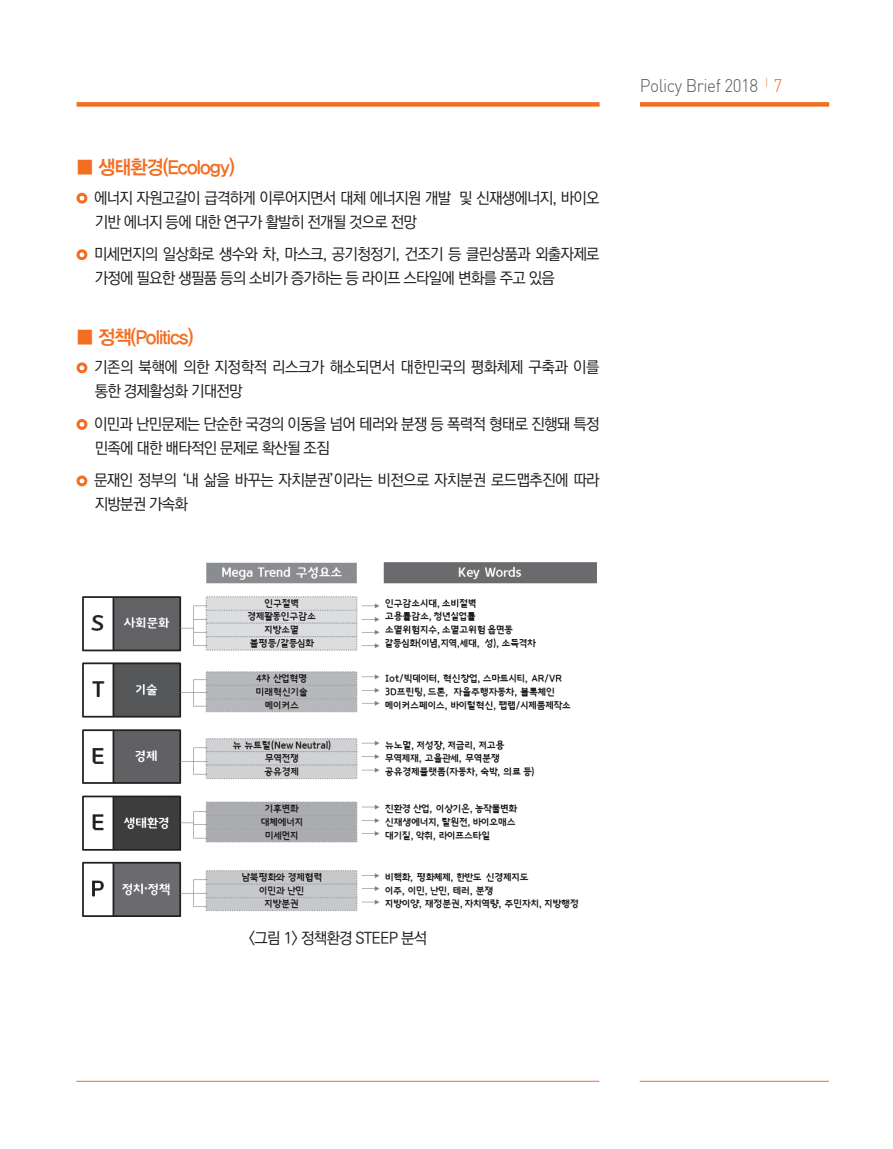
<style>
.page{position:relative;width:893px;height:1149px;background:#fff}
.page>*{position:absolute;margin:0;border:0;box-sizing:border-box;transform-origin:0 0}
.t1{font:19.5px "YDVYGO Std 14";letter-spacing:-.05em;color:#f36e21;scale:.95 1}
.t2{font:300 18px "DIN";letter-spacing:-.025em;color:#57585a;scale:.95 1}
.t3{font:500 15.75px/24px "Ko Pub Dotum";letter-spacing:-.05em;color:#231f20}
.t4{font:500 15.75px/24px "Ko Pub Dotum";letter-spacing:-.03em;color:#231f20}
.s1{font-family:"Dinlig";font-weight:400;color:#f36e21}
</style>
<div class="page">
<div style="left:77px;top:102px;width:523px;height:5px;background:#f36e21"></div>
<div style="left:640px;top:102px;width:189px;height:5px;background:#f36e21"></div>
<hr style="left:76px;top:1080px;width:523px;height:1px;background:#f36e21">
<hr style="left:640px;top:1080px;width:189px;height:1px;background:#f36e21">
<div style="left:77px;top:193px;width:10px;height:10px;border:3px solid #f36e21;border-radius:50%"></div>
<div style="left:77px;top:249px;width:10px;height:11px;border:3px solid #f36e21;border-radius:50%"></div>
<div style="left:77px;top:362px;width:10px;height:11px;border:3px solid #f36e21;border-radius:50%"></div>
<div style="left:77px;top:419px;width:10px;height:10px;border:3px solid #f36e21;border-radius:50%"></div>
<div style="left:77px;top:475px;width:10px;height:11px;border:3px solid #f36e21;border-radius:50%"></div>
<img style="left:82px;top:562px;width:515px;height:354px">
<p class="t1" style="left:77px;top:157px;width:168px">▒ 생태환경(Ecology)</p>
<p class="t3" style="left:94px;top:186px;width:507px">에너지 자원고갈이 급격하게 이루어지면서 대체 에너지원 개발 및 신재생에너지, 바이오 기반 에너지 등에 대한 연구가 활발히 전개될 것으로 전망</p>
<p class="t3" style="left:94px;top:243px;width:507px">미세먼지의 일상화로 생수와 차, 마스크, 공기청정기, 건조기 등 클린상품과 외출자제로 가정에 필요한 생필품 등의 소비가 증가하는 등 라이프 스타일에 변화를 주고 있음</p>
<p class="t1" style="left:77px;top:327px;width:125px">▒ 정책(Politics)</p>
<p class="t4" style="left:94px;top:356px;width:507px">기존의 북핵에 의한 지정학적 리스크가 해소되면서 대한민국의 평화체제 구축과 이를 통한 경제활성화 기대전망</p>
<p class="t3" style="left:94px;top:412px;width:507px">이민과 난민문제는 단순한 국경의 이동을 넘어 테러와 분쟁 등 폭력적 형태로 진행돼 특정 민족에 대한 배타적인 문제로 확산될 조짐</p>
<p class="t3" style="left:94px;top:469px;width:507px">문재인 정부의 ‘내 삶을 바꾸는 자치분권’이라는 비전으로 자치분권 로드맵추진에 따라 지방분권 가속화</p>
<p class="t2" style="left:640px;top:74px;width:151px">Policy Brief 2018 <sup>|</sup> <span class="s1">7</span></p>
<p class="t3" style="left:249px;top:926px;width:180px">&lt;그림 1&gt; 정책환경 STEEP 분석</p>
</div>
